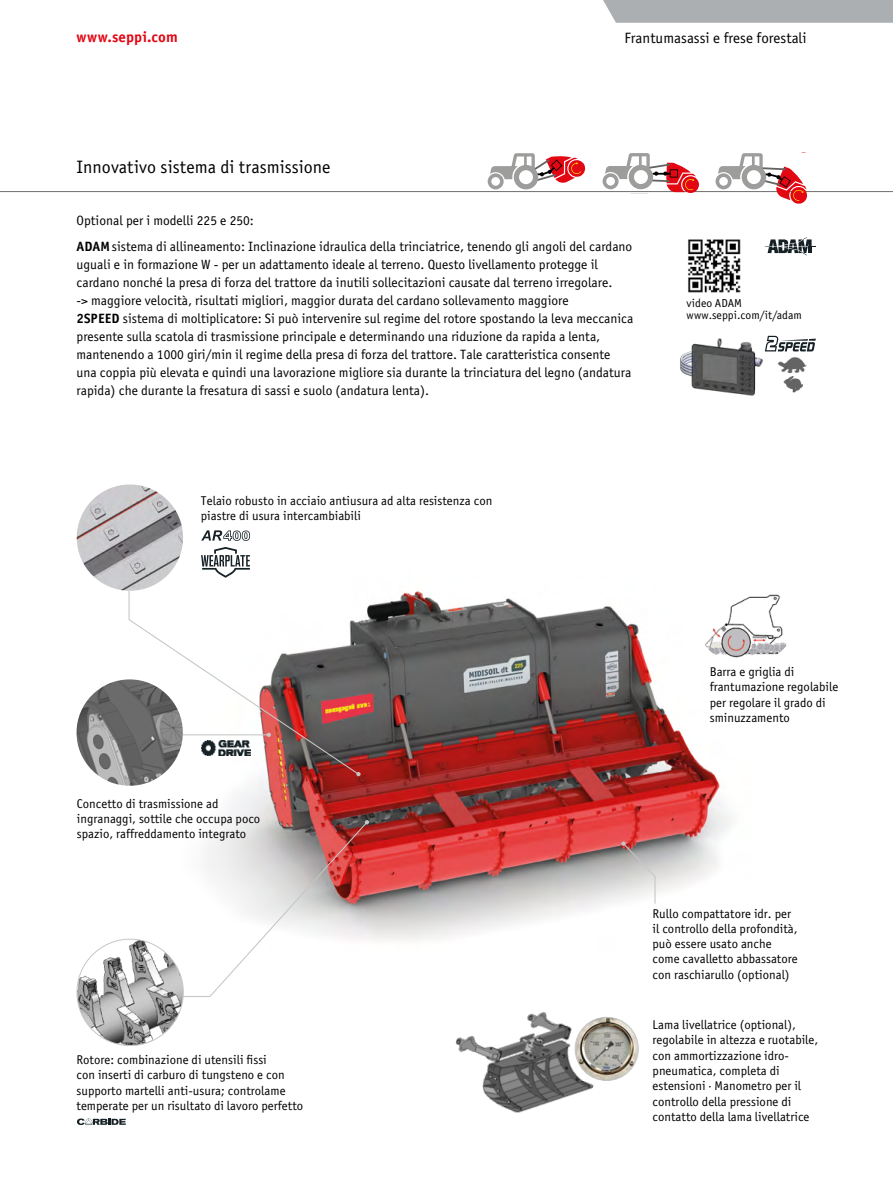
<style>
.page{position:relative;width:893px;height:1191px;background:#fff}
.page>*{position:absolute;margin:0;border:0;box-sizing:border-box;transform-origin:0 0}
.t1{font:18px "Officina Sans Book ITC";color:#000}
.t2{font:15px "Officina Sans Book ITC";color:#000}
.t3{font:15px "Officina Sans Bold ITC";letter-spacing:.005em;color:#e30613}
.t4{font:13.5px/18px "Officina Sans Book ITC";color:#000}
.t5{font:12.75px/15.3px "Officina Sans Book ITC";color:#000}
.t6{font:11.7px/12px "Officina Sans Book ITC";color:#000}
.s1{font-family:"Officina Sans Bold ITC"}
</style>
<div class="page">
<div style="left:603px;top:0;width:290px;height:23px;background:#acafb2"></div>
<hr style="left:0;top:191px;width:893px;height:1px;background:#706f6f">
<img style="left:228px;top:591px;width:504px;height:350px">
<div style="left:696px;top:573px;width:100px;height:92px;background:#fff;border-radius:50%"></div>
<img style="left:696px;top:591px;width:91px;height:69px">
<img style="left:455px;top:1011px;width:142px;height:102px">
<img style="left:575px;top:1017px;width:63px;height:63px;border-radius:32px">
<div style="left:575px;top:1017px;width:64px;height:63px;border:1px solid #c6c6c6;border-radius:50%"></div>
<svg style="left:715px;top:153px;width:93px;height:51px"></svg>
<svg style="left:682px;top:176px;width:17px;height:17px"></svg>
<svg style="left:603px;top:153px;width:93px;height:39px"></svg>
<svg style="left:488px;top:153px;width:98px;height:36px"></svg>
<svg style="left:83px;top:820px;width:285px;height:177px"></svg>
<svg style="left:365px;top:820px;width:4px;height:4px"></svg>
<svg style="left:621px;top:841px;width:35px;height:63px"></svg>
<img style="left:77px;top:939px;width:106px;height:106px;border-radius:53px">
<img style="left:77px;top:679px;width:106px;height:106px;border-radius:53px">
<img style="left:777px;top:357px;width:30px;height:36px">
<svg style="left:774px;top:336px;width:42px;height:15px"></svg>
<svg style="left:77px;top:1118px;width:49px;height:7px"></svg>
<svg style="left:128px;top:511px;width:232px;height:264px"></svg>
<svg style="left:356px;top:772px;width:5px;height:4px"></svg>
<img style="left:77px;top:484px;width:106px;height:107px;border-radius:53px">
<svg style="left:765px;top:237px;width:51px;height:18px"></svg>
<img style="left:680px;top:335px;width:94px;height:61px">
<img style="left:688px;top:239px;width:53px;height:54px">
<p class="t3" style="left:77px;top:26px;width:103px">www.seppi.com</p>
<p class="t2" style="left:624px;top:28px;width:184px">Frantumasassi e frese forestali</p>
<h1 class="t1" style="left:77px;top:155px;width:256px">Innovativo sistema di trasmissione</h1>
<p class="t4" style="left:77px;top:206px;width:557px;line-height:26.5px">Optional per i modelli 225 e 250:<br><span class="s1">ADAM</span>sistema di allineamento: Inclinazione idraulica della trinciatrice, tenendo gli angoli del cardano</p>
<p class="t4" style="left:77px;top:255px;width:558px">uguali e in formazione W - per un adattamento ideale al terreno. Questo livellamento protegge il cardano nonché la presa di forza del trattore da inutili sollecitazioni causate dal terreno irregolare.<br>-&gt; maggiore velocità, risultati migliori, maggior durata del cardano sollevamento maggiore<br><span class="s1">2SPEED</span> sistema di moltiplicatore: Si può intervenire sul regime del rotore spostando la leva meccanica presente sulla scatola di trasmissione principale e determinando una riduzione da rapida a lenta, mantenendo a 1000 giri/min il regime della presa di forza del trattore. Tale caratteristica consente una coppia più elevata e quindi una lavorazione migliore sia durante la trinciatura del legno (andatura rapida) che durante la fresatura di sassi e suolo (andatura lenta).</p>
<p class="t5" style="left:201px;top:492px;width:293px">Telaio robusto in acciaio antiusura ad alta resistenza con piastre di usura intercambiabili</p>
<p class="t6" style="left:686px;top:296px;width:117px">video ADAM www.seppi.com/it/adam</p>
<p class="t5" style="left:77px;top:795px;width:185px">Concetto di trasmissione ad ingranaggi, sottile che occupa poco spazio, raffreddamento integrato</p>
<p class="t5" style="left:77px;top:1051px;width:228px">Rotore: combinazione di utensili fissi<br>con inserti di carburo di tungsteno e con supporto martelli anti-usura; controlame temperate per un risultato di lavoro perfetto</p>
<p class="t5" style="left:710px;top:663px;width:130px">Barra e griglia di frantumazione regolabile per regolare il grado di sminuzzamento</p>
<p class="t5" style="left:653px;top:905px;width:147px">Rullo compattatore idr. per il controllo della profondità, può essere usato anche come cavalletto abbassatore con raschiarullo (optional)</p>
<p class="t5" style="left:653px;top:1016px;width:167px">Lama livellatrice (optional), regolabile in altezza e ruotabile, con ammortizzazione idro&shy;pneumatica, completa di estensioni · Manometro per il controllo della pressione di contatto della lama livellatrice</p>
</div>
